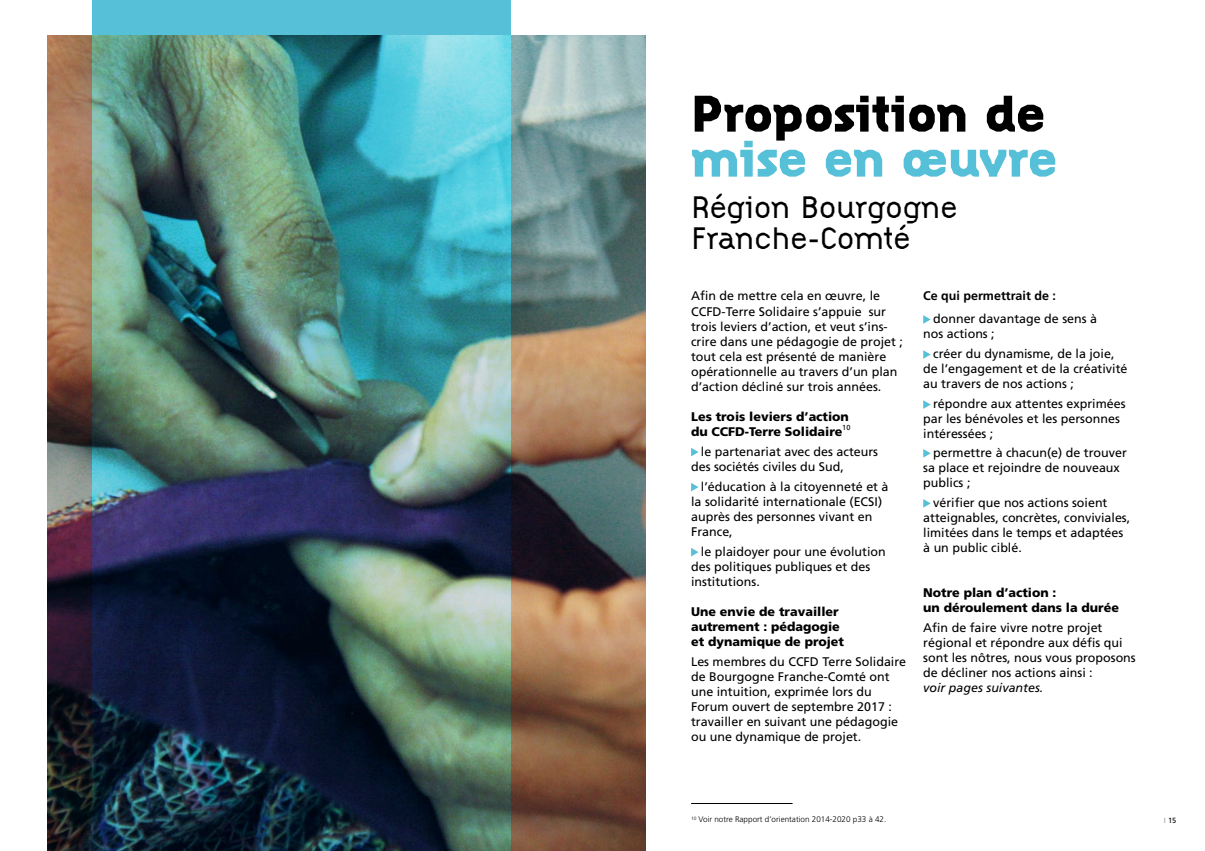
<style>
.page{position:relative;width:1205px;height:851px;background:#fff}
.page>*{position:absolute;margin:0;border:0;box-sizing:border-box;transform-origin:0 0}
.t1{font:800 53.75px "Citizen CCFD";color:#000}
.t2{font:800 53.75px "Citizen CCFD";color:#55c0d7}
.t3{font:300 32.5px/31.2px "Citizen CCFD";color:#000}
.t4{font:12.5px/15px "Frutiger";color:#000}
.t5{font:900 12.5px/15px "Frutiger";color:#000}
.t6{font:700 12.5px "Frutiger";color:#000}
.t7{font:italic 12.5px "Frutiger";color:#000}
.t8{font:300 8.12px "Frutiger";color:#000}
.t9{font:7.5px "Frutiger";color:#000}
.s1{color:#9d9d9c}
</style>
<div class="page">
<svg style="left:691px;top:448px;width:7px;height:8px"></svg>
<svg style="left:691px;top:483px;width:7px;height:8px"></svg>
<svg style="left:691px;top:548px;width:7px;height:8px"></svg>
<svg style="left:923px;top:315px;width:7px;height:9px"></svg>
<svg style="left:923px;top:350px;width:7px;height:9px"></svg>
<svg style="left:923px;top:400px;width:7px;height:9px"></svg>
<svg style="left:923px;top:449px;width:7px;height:8px"></svg>
<svg style="left:923px;top:499px;width:7px;height:8px"></svg>
<div style="left:92px;top:0;width:418px;height:850px;background:#55c0d7"></div>
<img style="left:47px;top:35px;width:598px;height:815px">
<hr style="left:691px;top:803px;width:101px;height:1px;background:#000">
<h1 class="t1" style="left:691px;top:79px;width:356px">Proposition de</h1>
<h1 class="t2" style="left:691px;top:124px;width:368px">mise en œuvre</h1>
<h2 class="t3" style="left:691px;top:192px;width:268px">Région Bourgogne<br>Franche-Comté</h2>
<p class="t4" style="left:691px;top:288px;width:213px">Afin de mettre cela en œuvre, le CCFD-Terre Solidaire s’appuie sur trois leviers d’action, et veut s’ins&shy;crire dans une pédagogie de projet ; tout cela est présenté de manière opérationnelle au travers d’un plan d’action décliné sur trois années.</p>
<p class="t5" style="left:691px;top:408px;width:161px">Les trois leviers d’action du CCFD-Terre Solidaire<sup>10</sup></p>
<p class="t4" style="left:691px;top:443px;width:189px;text-indent:10px">le partenariat avec des acteurs des sociétés civiles du Sud,</p>
<p class="t4" style="left:691px;top:478px;width:199px;text-indent:10px">l’éducation à la citoyenneté et à la solidarité internationale (ECSI) auprès des personnes vivant en<br>France,</p>
<p class="t4" style="left:691px;top:543px;width:196px;text-indent:10px">le plaidoyer pour une évolution des politiques publiques et des institutions.</p>
<p class="t5" style="left:691px;top:603px;width:155px">Une envie de travailler autrement : pédagogie et dynamique de projet</p>
<p class="t4" style="left:691px;top:653px;width:217px">Les membres du CCFD Terre Solidaire de Bourgogne Franche-Comté ont une intuition, exprimée lors du<br>Forum ouvert de septembre 2017 : travailler en suivant une pédagogie ou une dynamique de projet.</p>
<p class="t6" style="left:923px;top:289px;width:134px">Ce qui permettrait de :</p>
<p class="t4" style="left:923px;top:311px;width:175px;text-indent:10px">donner davantage de sens à nos actions ;</p>
<p class="t4" style="left:923px;top:346px;width:206px;text-indent:10px">créer du dynamisme, de la joie, de l’engagement et de la créativité au travers de nos actions ;</p>
<p class="t4" style="left:923px;top:396px;width:204px;text-indent:10px">répondre aux attentes exprimées par les bénévoles et les personnes intéressées ;</p>
<p class="t4" style="left:923px;top:445px;width:205px;text-indent:10px">permettre à chacun(e) de trouver sa place et rejoindre de nouveaux publics ;</p>
<p class="t4" style="left:923px;top:495px;width:208px;text-indent:10px">vérifier que nos actions soient atteignables, concrètes, conviviales, limitées dans le temps et adaptées à un public ciblé.</p>
<p class="t5" style="left:923px;top:584px;width:197px">Notre plan d’action :<br>un déroulement dans la durée</p>
<p class="t4" style="left:923px;top:620px;width:214px">Afin de faire vivre notre projet régional et répondre aux défis qui sont les nôtres, nous vous proposons de décliner nos actions ainsi :</p>
<p class="t7" style="left:923px;top:680px;width:122px">voir pages suivantes.</p>
<p class="t8" style="left:691px;top:814px;width:197px"><sup>10</sup> Voir notre Rapport d’orientation 2014-2020 p33 à 42.</p>
<p class="t9" style="left:1163px;top:815px;width:14px"><span class="s1">I</span> 15</p>
</div>
